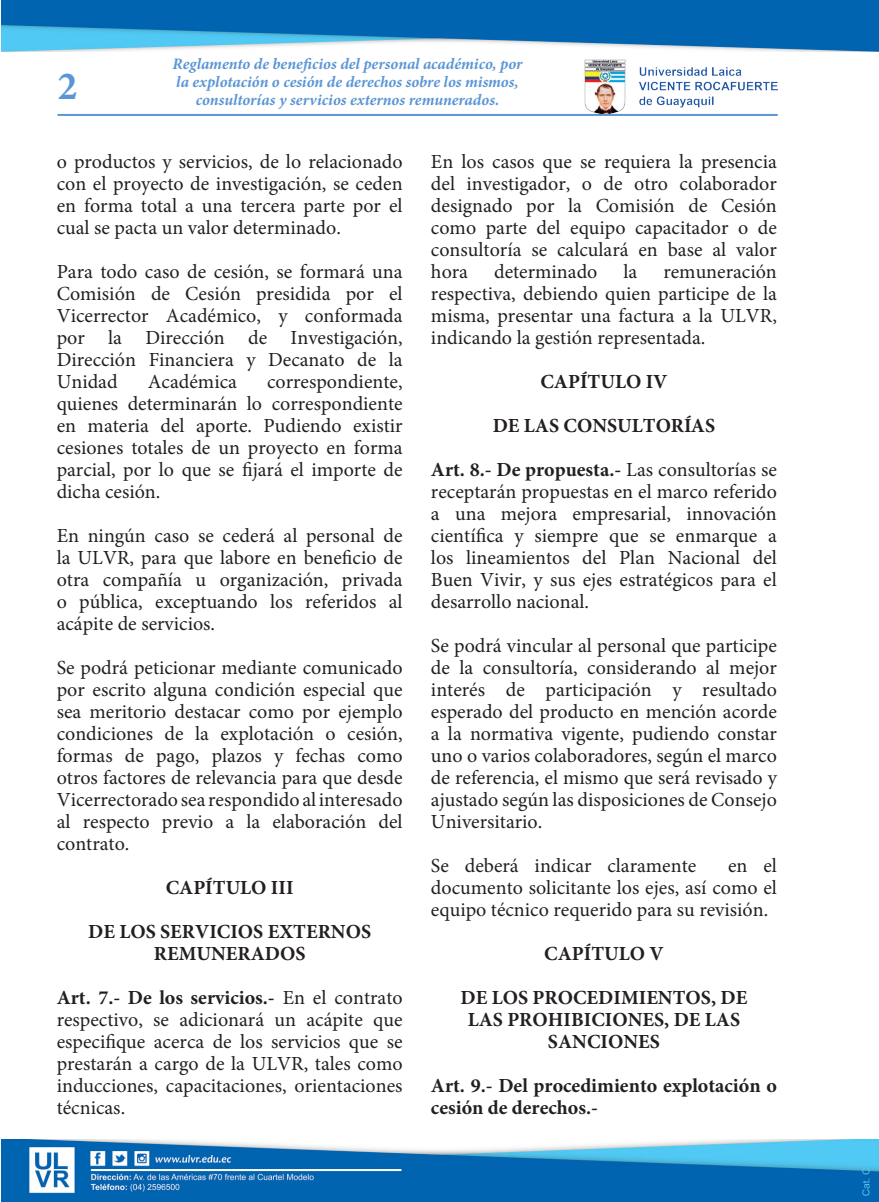
<style>
.page{position:relative;width:879px;height:1202px;background:#fff}
.page>*{position:absolute;margin:0;border:0;box-sizing:border-box;transform-origin:0 0}
.t1{font:700 40px "Minion Pro";color:#5a95d5}
.t2{font:20px/22px "Minion Pro";color:#231f20;text-align:justify}
.heading_1{font:700 20px/22px "Minion Pro";color:#231f20;text-align:center}
.t3{font:italic 700 16px/18px "Minion Pro";color:#5a95d5}
.s1{font-weight:700}
</style>
<div class="page">
<img style="left:584px;top:59px;width:194px;height:55px">
<hr style="left:58px;top:114px;width:720px;height:2px;background:#5a95d5">
<img style="left:2px;top:0;width:877px;height:51px">
<img style="left:2px;top:1139px;width:877px;height:63px">
<p class="t1" style="left:58px;top:58px;width:21px">2</p>
<p class="t3" style="left:173px;top:54px;width:351px">Reglamento de beneficios del personal académico, por la explotación o cesión de derechos sobre los mismos,</p>
<p class="t3" style="left:196px;top:90px;width:305px">consultorías y servicios externos remunerados.</p>
<p class="t2" style="left:57px;top:150px;width:347px">o productos y servicios, de lo relacionado con el proyecto de investigación, se ceden en forma total a una tercera parte por el cual se pacta un valor determinado.</p>
<p class="t2" style="left:57px;top:260px;width:347px">Para todo caso de cesión, se formará una Comisión de Cesión presidida por el Vicerrector Académico, y conformada por la Dirección de Investigación, Dirección Financiera y Decanato de la Unidad</p>
<p class="t2" style="left:57px;top:370px;width:347px;text-indent:210px">correspondiente, quienes determinarán lo correspondiente en materia del aporte. Pudiendo existir cesiones totales de un proyecto en forma parcial, por lo que se fijará el importe de dicha cesión.</p>
<p class="t2" style="left:57px;top:524px;width:347px">En ningún caso se cederá al personal de la ULVR, para que labore en beneficio de otra compañía u organización, privada o pública, exceptuando los referidos al acápite de servicios.</p>
<p class="t2" style="left:57px;top:656px;width:347px">Se podrá peticionar mediante comunicado por escrito alguna condición especial que sea meritorio destacar como por ejemplo condiciones de la explotación o cesión, formas de pago, plazos y fechas como otros factores de relevancia para que desde Vicerrectorado sea respondido al interesado al respecto previo a la elaboración del contrato.</p>
<p class="heading_1" style="left:166px;top:876px;width:129px">CAPÍTULO III</p>
<p class="heading_1" style="left:88px;top:920px;width:284px">DE LOS SERVICIOS EXTERNOS<br>REMUNERADOS</p>
<p class="t2" style="left:57px;top:986px;width:347px"><span class="s1">Art. 7.- De los servicios.-</span> En el contrato respectivo, se adicionará un acápite que especifique acerca de los servicios que se prestarán a cargo de la ULVR, tales como inducciones, capacitaciones, orientaciones técnicas.</p>
<p class="t2" style="left:148px;top:370px;width:91px">Académica</p>
<p class="t2" style="left:431px;top:150px;width:347px">En los casos que se requiera la presencia del investigador, o de otro colaborador designado por la Comisión de Cesión como parte del equipo capacitador o de consultoría se calculará en base al valor hora</p>
<p class="t2" style="left:494px;top:260px;width:105px">determinado</p>
<p class="t2" style="left:623px;top:260px;width:15px">la</p>
<p class="t2" style="left:431px;top:260px;width:347px;text-indent:232px">remuneración respectiva, debiendo quien participe de la misma, presentar una factura a la ULVR, indicando la gestión representada.</p>
<p class="heading_1" style="left:540px;top:370px;width:129px">CAPÍTULO IV</p>
<p class="heading_1" style="left:493px;top:414px;width:224px">DE LAS CONSULTORÍAS</p>
<p class="t2" style="left:431px;top:458px;width:347px"><span class="s1">Art. 8.- De propuesta.-</span> Las consultorías se receptarán propuestas en el marco referido a una mejora empresarial, innovación científica y siempre que se enmarque a los lineamientos del Plan Nacional del Buen Vivir, y sus ejes estratégicos para el desarrollo nacional.</p>
<p class="t2" style="left:431px;top:634px;width:347px">Se podrá vincular al personal que participe de la consultoría, considerando al mejor interés de participación y resultado esperado del producto en mención acorde a la normativa vigente, pudiendo constar uno o varios colaboradores, según el marco de referencia, el mismo que será revisado y ajustado según las disposiciones de Consejo Universitario.</p>
<p class="t2" style="left:431px;top:854px;width:267px">Se deberá indicar claramente</p>
<p class="t2" style="left:431px;top:854px;width:347px;text-indent:297px">en el documento solicitante los ejes, así como el equipo técnico requerido para su revisión.</p>
<p class="heading_1" style="left:544px;top:942px;width:121px">CAPÍTULO V</p>
<p class="heading_1" style="left:460px;top:986px;width:288px">DE LOS PROCEDIMIENTOS, DE<br>LAS PROHIBICIONES, DE LAS<br>SANCIONES</p>
<p class="heading_1" style="left:431px;top:1074px;width:347px;text-align:left">Art. 9.- Del procedimiento explotación o cesión de derechos.-</p>
</div>
